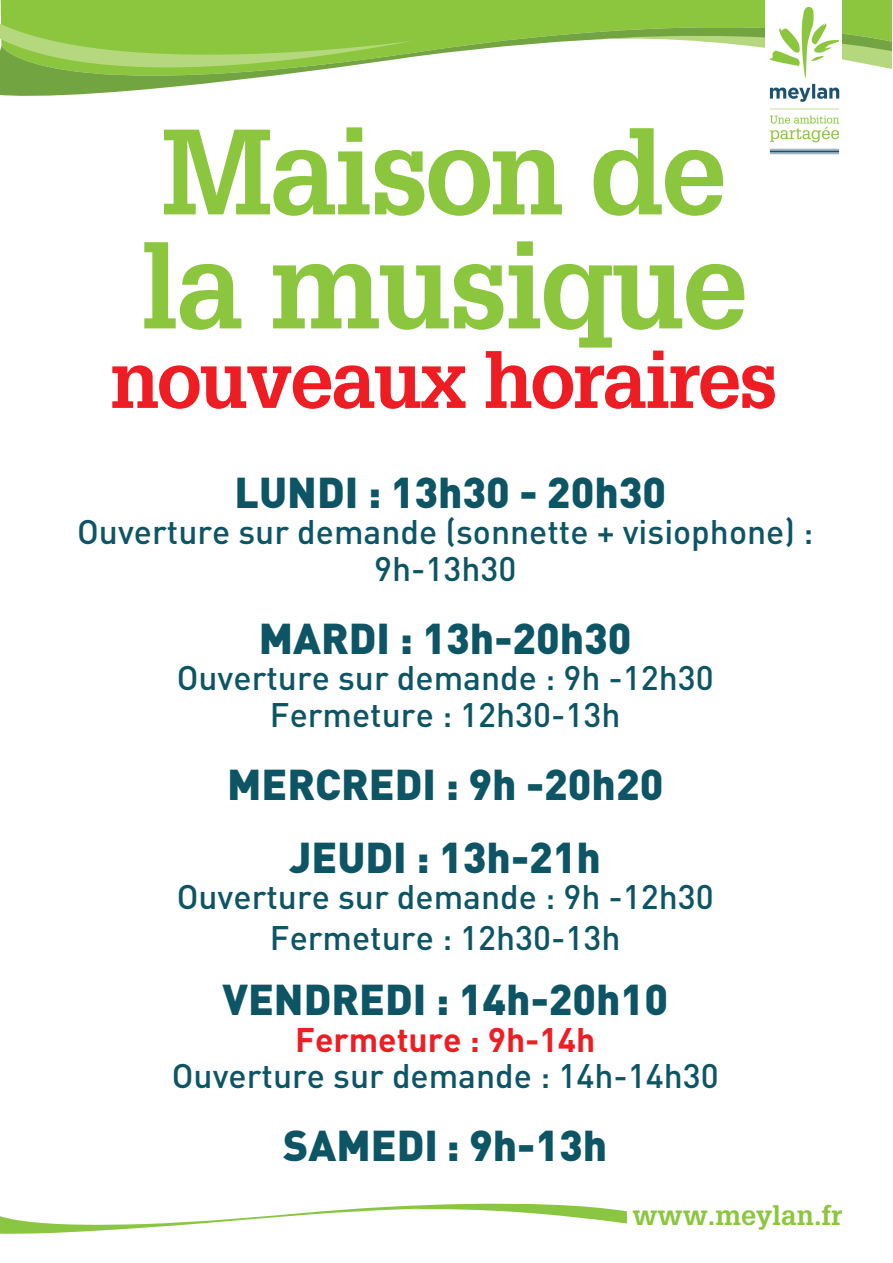
<style>
.page{position:relative;width:893px;height:1263px;background:#fff}
.page>*{position:absolute;margin:0;border:0;box-sizing:border-box;transform-origin:0 0}
.t1{font:700 118.35px "Glypha";letter-spacing:-.03em;color:#8bc63e}
.t2{font:700 78px "Glypha";letter-spacing:-.03em;color:#ee1d23}
.t3{font:900 42.6px "DIN";color:#0d5564}
.t4{font:500 33.75px "DIN";color:#0d5564}
.t5{font:700 33.75px "DIN";color:#ee1d23}
.t6{font:700 27.15px "Glypha";color:#8bc63e}
</style>
<div class="page">
<svg style="left:0;top:2px;width:891px;height:55px;background:#94c950"></svg>
<svg style="left:0;top:12px;width:414px;height:84px"></svg>
<svg style="left:591px;top:23px;width:300px;height:46px"></svg>
<div style="left:766px;top:0;width:76px;height:157px;background:#fff"></div>
<img style="left:769px;top:6px;width:71px;height:149px">
<svg style="left:0;top:1203px;width:627px;height:31px"></svg>
<p class="t1" style="left:161px;top:97px;width:567px">Maison de</p>
<p class="t1" style="left:140px;top:211px;width:610px">la musique</p>
<p class="t2" style="left:110px;top:331px;width:669px">nouveaux horaires</p>
<p class="t3" style="left:235px;top:464px;width:433px">LUNDI : 13h30 - 20h30</p>
<p class="t4" style="left:77px;top:510px;width:738px">Ouverture sur demande (sonnette + visiophone) :</p>
<p class="t4" style="left:374px;top:547px;width:144px">9h-13h30</p>
<p class="t3" style="left:259px;top:610px;width:374px">MARDI : 13h-20h30</p>
<p class="t4" style="left:177px;top:656px;width:538px">Ouverture sur demande : 9h -12h30</p>
<p class="t4" style="left:270px;top:693px;width:352px">Fermeture : 12h30-13h</p>
<p class="t3" style="left:227px;top:756px;width:438px">MERCREDI : 9h -20h20</p>
<p class="t3" style="left:289px;top:829px;width:313px">JEUDI : 13h-21h</p>
<p class="t4" style="left:177px;top:875px;width:538px">Ouverture sur demande : 9h -12h30</p>
<p class="t4" style="left:270px;top:916px;width:352px">Fermeture : 12h30-13h</p>
<p class="t3" style="left:222px;top:971px;width:447px">VENDREDI : 14h-20h10</p>
<p class="t5" style="left:295px;top:1018px;width:302px">Fermeture : 9h-14h</p>
<p class="t4" style="left:172px;top:1055px;width:548px">Ouverture sur demande : 14h-14h30</p>
<p class="t3" style="left:283px;top:1117px;width:325px">SAMEDI : 9h-13h</p>
<p class="t6" style="left:632px;top:1198px;width:211px">www.meylan.fr</p>
</div>
